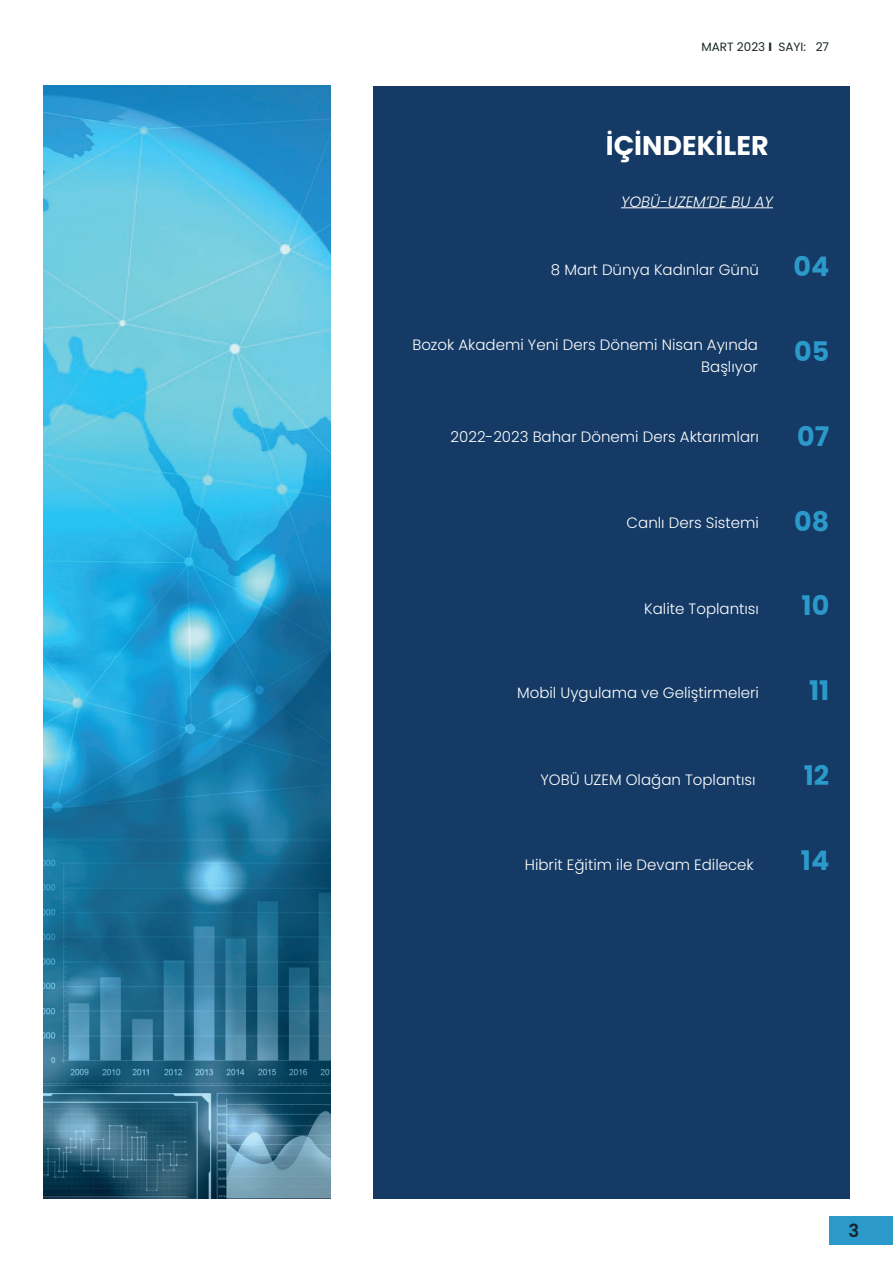
<style>
.page{position:relative;width:893px;height:1263px;background:#fff}
.page>*{position:absolute;margin:0;border:0;box-sizing:border-box;transform-origin:0 0}
.t1{font:700 27px "Poppins";color:#2b99ca}
.t2{font:700 27px "Poppins";color:#fff}
.t3{font:600 18px "Poppins";color:#1b2528}
.t4{font:300 15px/22.5px "Poppins";color:#fff;text-align:right}
.t5{font:italic 300 15px "Poppins";color:#fff}
.t6{font:12px "Poppins";color:#1b2629}
.s1{font-weight:700}
</style>
<div class="page">
<div style="left:829px;top:1216px;width:64px;height:29px;background:#2b99ca"></div>
<div style="left:373px;top:86px;width:476px;height:1112px;background:#143a65"></div>
<hr style="left:621px;top:207px;width:152px;height:1px;background:#fff">
<img style="left:44px;top:86px;width:287px;height:1113px">
<p class="t6" style="left:701px;top:40px;width:129px">MART 2023 <span class="s1">I</span> SAYI: 27</p>
<h1 class="t2" style="left:606px;top:130px;width:164px">İÇİNDEKİLER</h1>
<p class="t5" style="left:621px;top:193px;width:153px">YOBÜ-UZEM’DE BU AY</p>
<p class="t4" style="left:551px;top:259px;width:210px">8 Mart Dünya Kadınlar Günü</p>
<h1 class="t1" style="left:793px;top:251px;width:37px">04</h1>
<p class="t4" style="left:412px;top:333px;width:347px">Bozok Akademi Yeni Ders Dönemi Nisan Ayında<br>Başlıyor</p>
<p class="t4" style="left:451px;top:425px;width:310px">2022-2023 Bahar Dönemi Ders Aktarımları</p>
<h1 class="t1" style="left:794px;top:335px;width:37px">05</h1>
<h1 class="t1" style="left:797px;top:420px;width:34px">07</h1>
<p class="t4" style="left:627px;top:511px;width:134px">Canlı Ders Sistemi</p>
<h1 class="t1" style="left:794px;top:505px;width:37px">08</h1>
<p class="t4" style="left:644px;top:597px;width:116px">Kalite Toplantısı</p>
<h1 class="t1" style="left:801px;top:590px;width:29px">10</h1>
<p class="t4" style="left:517px;top:682px;width:243px">Mobil Uygulama ve Geliştirmeleri</p>
<h1 class="t1" style="left:809px;top:675px;width:22px">11</h1>
<p class="t4" style="left:540px;top:768px;width:217px">YOBÜ UZEM Olağan Toplantısı</p>
<h1 class="t1" style="left:804px;top:760px;width:27px">12</h1>
<p class="t4" style="left:525px;top:853px;width:230px">Hibrit Eğitim ile Devam Edilecek</p>
<h1 class="t1" style="left:801px;top:845px;width:30px">14</h1>
<p class="t3" style="left:848px;top:1220px;width:12px">3</p>
</div>
